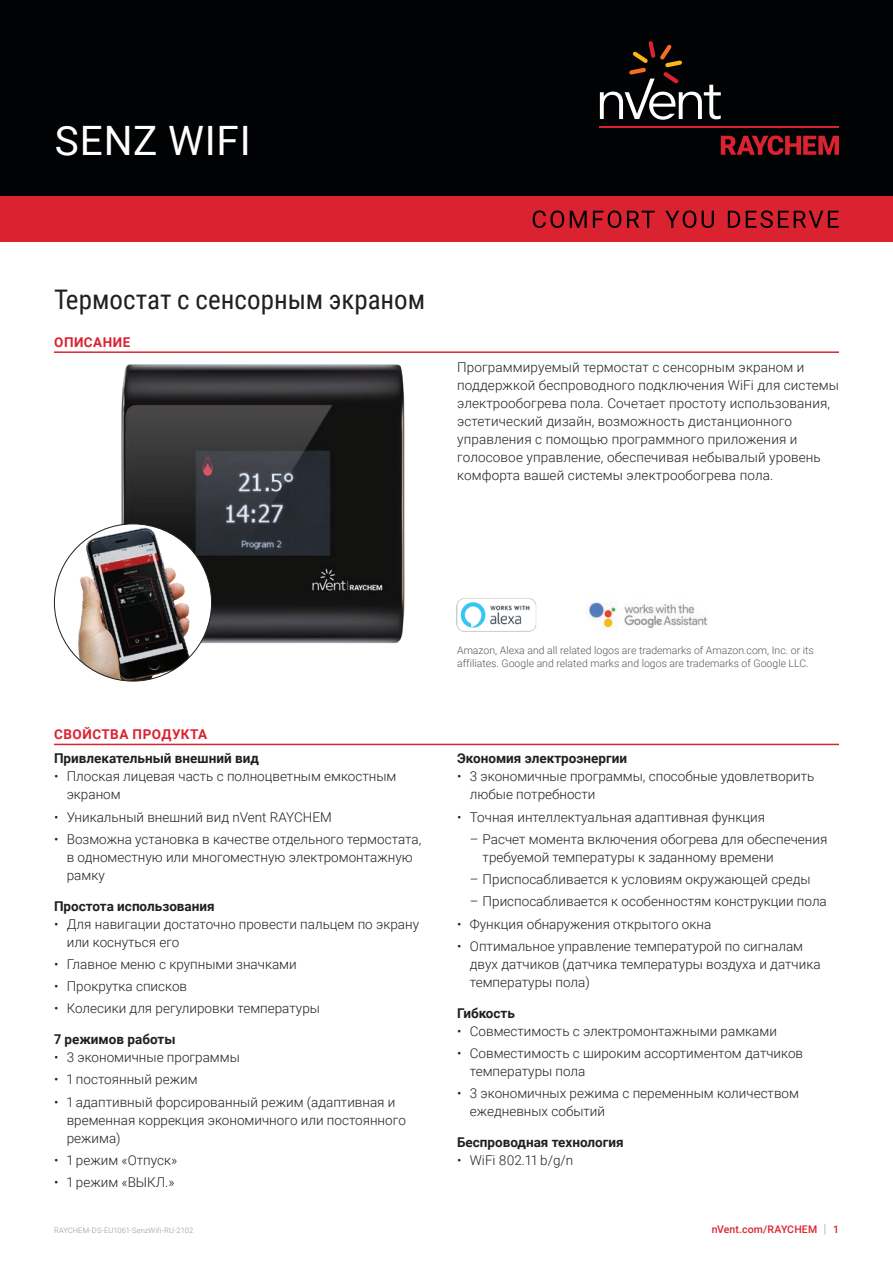
<style>
.page{position:relative;width:893px;height:1263px;background:#fff}
.page>*{position:absolute;margin:0;border:0;box-sizing:border-box;transform-origin:0 0}
.Title_Product_Name{font:40.5px "Roboto";letter-spacing:.02em;color:#fff}
.Product_Description{font:27px "Roboto Condensed";color:#231f20}
.Bodytext_1{font:300 13.5px/18px "Roboto";color:#231f20}
.Subhead2{font:700 13.5px "Roboto";color:#231f20}
.Subhead{font:700 13.5px "Roboto";letter-spacing:.035em;color:#db2230}
.Caption_text{font:300 10.5px/13.5px "Roboto";color:#57585a}
.t1{font:500 10.5px "Roboto";letter-spacing:.015em;color:#db2230}
.t2{font:300 7.5px "Roboto";letter-spacing:.015em;color:#8f959e}
.s1{font-weight:300;font-size:12.6px;color:#8f959e}
</style>
<div class="page">
<div style="left:0;top:0;width:893px;height:196px;background:#010203"></div>
<div style="left:0;top:196px;width:893px;height:45px;background:#db2230"></div>
<svg style="left:721px;top:135px;width:118px;height:20px"></svg>
<hr style="left:600px;top:127px;width:239px;height:1px;background:#db2230">
<svg style="left:600px;top:41px;width:121px;height:79px"></svg>
<svg style="left:533px;top:210px;width:306px;height:18px"></svg>
<img style="left:121px;top:364px;width:284px;height:288px">
<div style="left:54px;top:524px;width:158px;height:157px;background:#fff;border-radius:50%"></div>
<img style="left:60px;top:524px;width:135px;height:157px">
<hr style="left:54px;top:351px;width:785px;height:2px;background:#db2230">
<hr style="left:54px;top:744px;width:785px;height:1px;background:#db2230">
<img style="left:586px;top:600px;width:122px;height:29px">
<img style="left:456px;top:598px;width:80px;height:34px">
<p class="Title_Product_Name" style="left:55px;top:112px;width:197px">SENZ WIFI</p>
<p class="Product_Description" style="left:54px;top:281px;width:373px">Термостат с сенсорным экраном</p>
<p class="Subhead" style="left:54px;top:333px;width:78px">ОПИСАНИЕ</p>
<p class="Bodytext_1" style="left:457px;top:358px;width:383px">Программируемый термостат с сенсорным экраном и поддержкой беспроводного подключения WiFi для системы электрообогрева пола. Сочетает простоту использования, эстетический дизайн, возможность дистанционного управления с помощью программного приложения и голосовое управление, обеспечивая небывалый уровень комфорта вашей системы электрообогрева пола.</p>
<p class="Subhead" style="left:54px;top:725px;width:155px">СВОЙСТВА ПРОДУКТА</p>
<p class="Subhead2" style="left:54px;top:749px;width:206px">Привлекательный внешний вид</p>
<p class="Bodytext_1" style="left:67px;top:767px;width:331px;text-indent:-13px">• Плоская лицевая часть с полноцветным емкостным экраном</p>
<p class="Bodytext_1" style="left:54px;top:807px;width:279px">• Уникальный внешний вид nVent RAYCHEM</p>
<p class="Bodytext_1" style="left:67px;top:829px;width:356px;text-indent:-13px">• Возможна установка в качестве отдельного термостата, в одноместную или многоместную электромонтажную рамку</p>
<p class="Subhead2" style="left:54px;top:896px;width:162px">Простота использования</p>
<p class="Bodytext_1" style="left:67px;top:914px;width:354px;text-indent:-13px">• Для навигации достаточно провести пальцем по экрану или коснуться его</p>
<p class="Bodytext_1" style="left:54px;top:954px;width:244px">• Главное меню с крупными значками</p>
<p class="Bodytext_1" style="left:54px;top:977px;width:135px">• Прокрутка списков</p>
<p class="Bodytext_1" style="left:54px;top:999px;width:267px">• Колесики для регулировки температуры</p>
<p class="Subhead2" style="left:54px;top:1030px;width:123px">7 режимов работы</p>
<p class="Bodytext_1" style="left:54px;top:1048px;width:187px">• 3 экономичные программы</p>
<p class="Bodytext_1" style="left:54px;top:1070px;width:145px">• 1 постоянный режим</p>
<p class="Bodytext_1" style="left:67px;top:1092px;width:341px;text-indent:-13px">• 1 адаптивный форсированный режим (адаптивная и временная коррекция экономичного или постоянного режима)</p>
<p class="Bodytext_1" style="left:54px;top:1150px;width:125px">• 1 режим «Отпуск»</p>
<p class="Bodytext_1" style="left:54px;top:1173px;width:122px">• 1 режим «ВЫКЛ.»</p>
<p class="Caption_text" style="left:457px;top:643px;width:358px">Amazon, Alexa and all related logos are trademarks of Amazon.com, Inc. or its affiliates. Google and related marks and logos are trademarks of Google LLC.</p>
<p class="Subhead2" style="left:457px;top:749px;width:171px">Экономия электроэнергии</p>
<p class="Bodytext_1" style="left:470px;top:767px;width:346px;text-indent:-13px">• 3 экономичные программы, способные удовлетворить любые потребности</p>
<p class="Bodytext_1" style="left:457px;top:807px;width:309px">• Точная интеллектуальная адаптивная функция</p>
<p class="Bodytext_1" style="left:483px;top:829px;width:346px;text-indent:-13px">– Расчет момента включения обогрева для обеспечения требуемой температуры к заданному времени</p>
<p class="Bodytext_1" style="left:470px;top:870px;width:342px">– Приспосабливается к условиям окружающей среды</p>
<p class="Bodytext_1" style="left:470px;top:892px;width:358px">– Приспосабливается к особенностям конструкции пола</p>
<p class="Bodytext_1" style="left:457px;top:914px;width:256px">• Функция обнаружения открытого окна</p>
<p class="Bodytext_1" style="left:470px;top:936px;width:352px;text-indent:-13px">• Оптимальное управление температурой по сигналам двух датчиков (датчика температуры воздуха и датчика температуры пола)</p>
<p class="Subhead2" style="left:457px;top:1003px;width:59px">Гибкость</p>
<p class="Bodytext_1" style="left:457px;top:1021px;width:321px">• Совместимость с электромонтажными рамками</p>
<p class="Bodytext_1" style="left:470px;top:1043px;width:335px;text-indent:-13px">• Совместимость с широким ассортиментом датчиков температуры пола</p>
<p class="Bodytext_1" style="left:470px;top:1084px;width:331px;text-indent:-13px">• 3 экономичных режима с переменным количеством ежедневных событий</p>
<p class="Subhead2" style="left:457px;top:1133px;width:168px">Беспроводная технология</p>
<p class="Bodytext_1" style="left:457px;top:1150px;width:118px">• WiFi 802.11 b/g/n</p>
<p class="t2" style="left:54px;top:1225px;width:141px">RAYCHEM-DS-EU1061-SenzWifi-RU-2102</p>
<p class="t1" style="left:712px;top:1222px;width:129px">nVent.com/RAYCHEM <span class="s1">|</span> 1</p>
</div>
